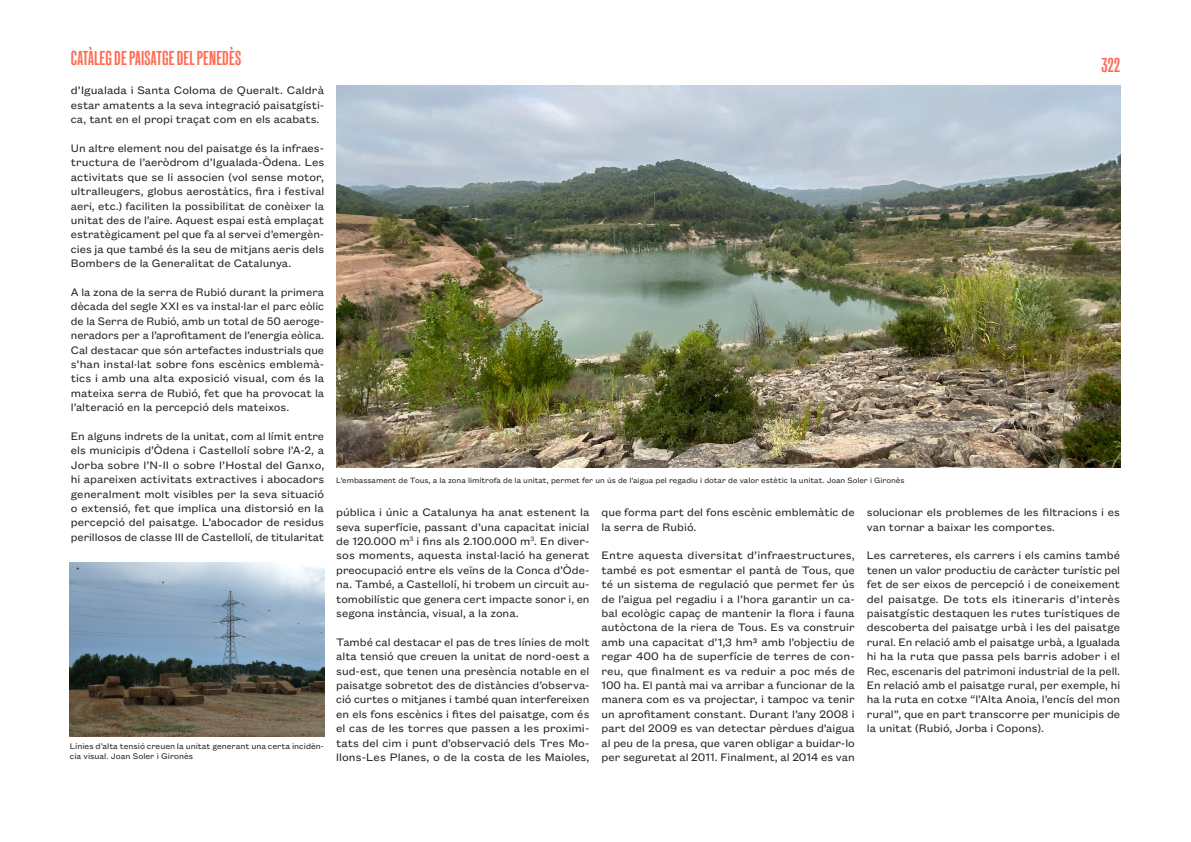
<style>
.page{position:relative;width:1191px;height:842px;background:#fff}
.page>*{position:absolute;margin:0;border:0;box-sizing:border-box;transform-origin:0 0}
.t1{font:20px "New Grotesk Square THREE";letter-spacing:.01em;color:#ff6c54}
.t2{font:12px/14.4px "Founders Grotesk Text";color:#231f20;text-align:justify}
.t3{font:9px/10px "Founders Grotesk Text";color:#231f20}
.t4{font:8.5px "Founders Grotesk Text";color:#231f20}
</style>
<div class="page">
<img style="left:70px;top:563px;width:254px;height:173px">
<img style="left:336px;top:85px;width:784px;height:383px">
<h1 class="t1" style="left:71px;top:46px;width:172px">CATÀLEG DE PAISATGE DEL PENEDÈS</h1>
<h1 class="t1" style="left:1101px;top:53px;width:20px">322</h1>
<p class="t2" style="left:71px;top:82px;width:255px">d’Igualada i Santa Coloma de Queralt. Caldrà estar amatents a la seva integració paisatgísti&shy;ca, tant en el propi traçat com en els acabats.</p>
<p class="t2" style="left:71px;top:140px;width:255px">Un altre element nou del paisatge és la infraes&shy;tructura de l’aeròdrom d’Igualada-Òdena. Les activitats que se li associen (vol sense motor, ultralleugers, globus aerostàtics, fira i festival aeri, etc.) faciliten la possibilitat de conèixer la unitat des de l’aire. Aquest espai està emplaçat estratègicament pel que fa al servei d’emergèn&shy;cies ja que també és la seu de mitjans aeris dels Bombers de la Generalitat de Catalunya.</p>
<p class="t2" style="left:71px;top:284px;width:255px">A la zona de la serra de Rubió durant la primera dècada del segle XXI es va instal·lar el parc eòlic de la Serra de Rubió, amb un total de 50 aeroge&shy;neradors per a l’aprofitament de l’energia eòlica.<br>Cal destacar que són artefactes industrials que s’han instal·lat sobre fons escènics emblemà&shy;tics i amb una alta exposició visual, com és la mateixa serra de Rubió, fet que ha provocat la l’alteració en la percepció dels mateixos.</p>
<p class="t2" style="left:71px;top:428px;width:255px">En alguns indrets de la unitat, com al límit entre els municipis d’Òdena i Castellolí sobre l’A-2, a Jorba sobre l’N-II o sobre l’Hostal del Ganxo, hi apareixen activitats extractives i abocadors generalment molt visibles per la seva situació o extensió, fet que implica una distorsió en la percepció del paisatge. L’abocador de residus perillosos de classe III de Castellolí, de titularitat</p>
<p class="t4" style="left:336px;top:474px;width:570px">L’embassament de Tous, a la zona limítrofa de la unitat, permet fer un ús de l’aigua pel regadiu i dotar de valor estètic la unitat. Joan Soler i Gironès</p>
<p class="t2" style="left:866px;top:504px;width:255px">solucionar els problemes de les filtracions i es van tornar a baixar les comportes.</p>
<p class="t2" style="left:866px;top:547px;width:255px">Les carreteres, els carrers i els camins també tenen un valor productiu de caràcter turístic pel fet de ser eixos de percepció i de coneixement del paisatge. De tots els itineraris d’interès paisatgístic destaquen les rutes turístiques de descoberta del paisatge urbà i les del paisatge rural. En relació amb el paisatge urbà, a Igualada hi ha la ruta que passa pels barris adober i el Rec, escenaris del patrimoni industrial de la pell.<br>En relació amb el paisatge rural, per exemple, hi ha la ruta en cotxe “l’Alta Anoia, l’encís del mon rural”, que en part transcorre per municipis de la unitat (Rubió, Jorba i Copons).</p>
<p class="t2" style="left:336px;top:504px;width:255px">pública i únic a Catalunya ha anat estenent la seva superfície, passant d’una capacitat inicial de 120.000 m<sup>3</sup> i fins als 2.100.000 m<sup>3</sup>. En diver&shy;sos moments, aquesta instal·lació ha generat preocupació entre els veïns de la Conca d’Òde&shy;na. També, a Castellolí, hi trobem un circuit au&shy;tomobilístic que genera cert impacte sonor i, en segona instància, visual, a la zona.</p>
<p class="t2" style="left:336px;top:634px;width:255px">També cal destacar el pas de tres línies de molt alta tensió que creuen la unitat de nord-oest a sud-est, que tenen una presència notable en el paisatge sobretot des de distàncies d’observa&shy;ció curtes o mitjanes i també quan interfereixen en els fons escènics i fites del paisatge, com és el cas de les torres que passen a les proximi&shy;tats del cim i punt d’observació dels Tres Mo&shy;llons-Les Planes, o de la costa de les Maioles,</p>
<p class="t2" style="left:601px;top:504px;width:255px">que forma part del fons escènic emblemàtic de la serra de Rubió.</p>
<p class="t2" style="left:601px;top:547px;width:255px">Entre aquesta diversitat d’infraestructures, també es pot esmentar el pantà de Tous, que té un sistema de regulació que permet fer ús de l’aigua pel regadiu i a l’hora garantir un ca&shy;bal ecològic capaç de mantenir la flora i fauna autòctona de la riera de Tous. Es va construir amb una capacitat d’1,3 hm³ amb l’objectiu de regar 400 ha de superfície de terres de con&shy;reu, que finalment es va reduir a poc més de 100 ha. El pantà mai va arribar a funcionar de la manera com es va projectar, i tampoc va tenir un aprofitament constant. Durant l’any 2008 i part del 2009 es van detectar pèrdues d’aigua al peu de la presa, que varen obligar a buidar-lo per seguretat al 2011. Finalment, al 2014 es van</p>
<p class="t3" style="left:70px;top:740px;width:256px">Línies d’alta tensió creuen la unitat generant una certa incidèn&shy;cia visual. Joan Soler i Gironès</p>
</div>
